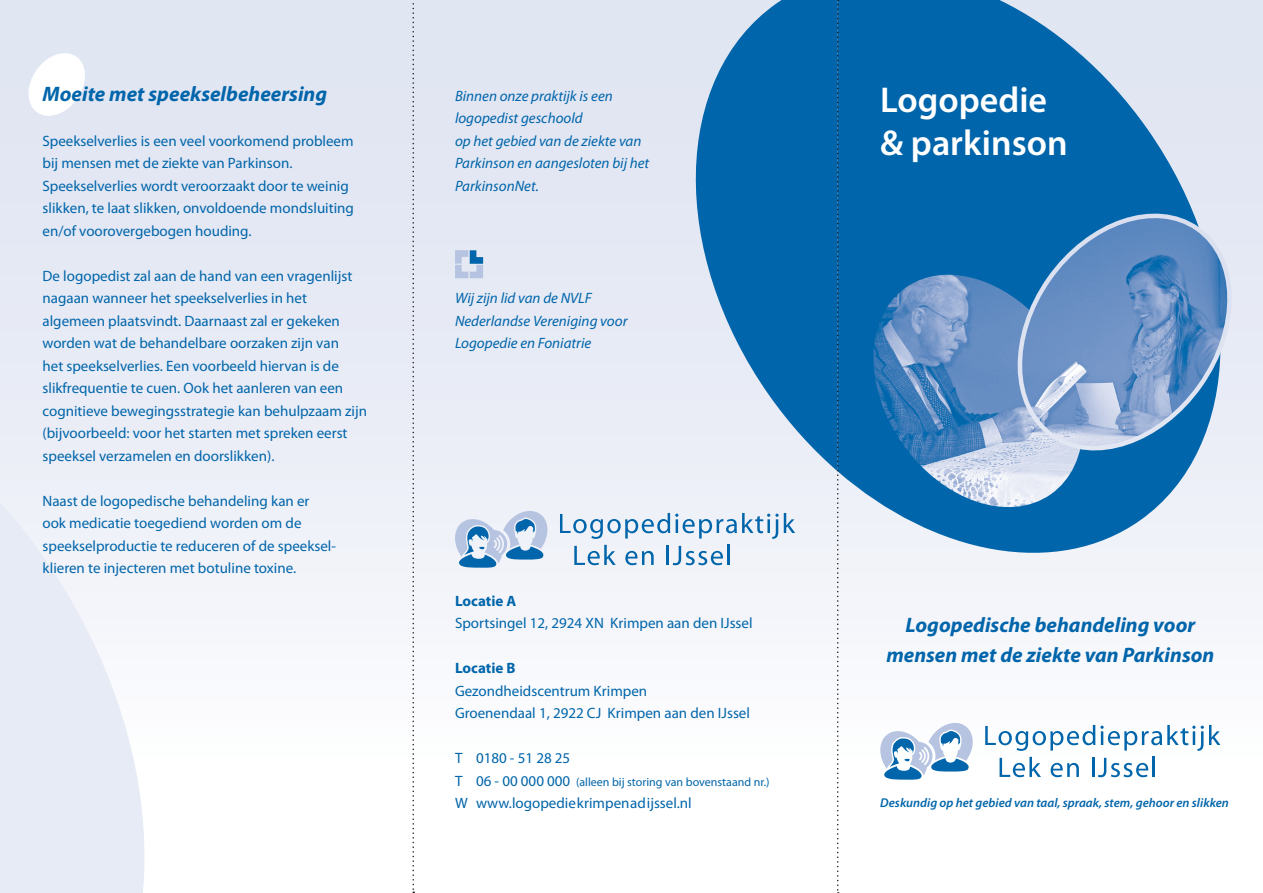
<style>
.page{position:relative;width:1263px;height:893px;background:#fff}
.page>*{position:absolute;margin:0;border:0;box-sizing:border-box;transform-origin:0 0}
.t1{font:600 36px/43.2px "Myriad Pro";color:#fff}
.t2{font:italic 700 21px/30px "Myriad Pro";color:#0065aa;text-align:center}
.t3{font:15px/22.5px "Myriad Pro";color:#0065aa}
.t4{font:italic 15px/22.5px "Myriad Pro";color:#0065aa}
.t5{font:700 15px "Myriad Pro";color:#0065aa}
.t6{font:italic 600 12.75px "Myriad Pro";color:#0065aa}
.t7{font:12px "Myriad Pro";color:#0065aa}
.s1{font-size:15px}
</style>
<div class="page">
<div style="left:0;top:0;width:1263px;height:893px;background:linear-gradient(to bottom,#dce1f1,#fff)"></div>
<svg style="left:26px;top:49px;width:62px;height:71px"></svg>
<svg style="left:839px;top:0;width:409px;height:579px;background:#5898c6"></svg>
<svg style="left:668px;top:0;width:169px;height:471px;background:#5898c6"></svg>
<svg style="left:985px;top:725px;width:235px;height:26px"></svg>
<svg style="left:999px;top:757px;width:42px;height:20px"></svg>
<svg style="left:1051px;top:763px;width:28px;height:14px"></svg>
<svg style="left:1092px;top:758px;width:56px;height:19px"></svg>
<hr style="left:1153px;top:757px;width:2px;height:20px;background:#0065aa">
<svg style="left:878px;top:720px;width:97px;height:60px"></svg>
<img style="left:872px;top:275px;width:212px;height:233px">
<svg style="left:1004px;top:199px;width:241px;height:266px;background:#709bc9"></svg>
<svg style="left:837px;top:0;width:2px;height:893px"></svg>
<svg style="left:0;top:279px;width:182px;height:614px;fill:#e8ecf6"></svg>
<svg style="left:412px;top:0;width:2px;height:893px"></svg>
<svg style="left:560px;top:513px;width:235px;height:26px"></svg>
<svg style="left:574px;top:545px;width:42px;height:20px"></svg>
<svg style="left:625px;top:551px;width:29px;height:14px"></svg>
<svg style="left:667px;top:546px;width:56px;height:19px"></svg>
<hr style="left:727px;top:545px;width:3px;height:20px;background:#0065aa">
<svg style="left:453px;top:508px;width:97px;height:60px"></svg>
<svg style="left:455px;top:250px;width:28px;height:28px"></svg>
<h2 class="t2" style="left:43px;top:78px;width:286px">Moeite met speekselbeheersing</h2>
<p class="t3" style="left:43px;top:129px;width:313px">Speekselverlies is een veel voorkomend probleem bij mensen met de ziekte van Parkinson.<br>Speekselverlies wordt veroorzaakt door te weinig slikken, te laat slikken, onvoldoende mondsluiting en/of voorovergebogen houding.</p>
<p class="t3" style="left:43px;top:264px;width:326px">De logopedist zal aan de hand van een vragenlijst nagaan wanneer het speekselverlies in het algemeen plaatsvindt. Daarnaast zal er gekeken worden wat de behandelbare oorzaken zijn van<br>het speekselverlies. Een voorbeeld hiervan is de slikfrequentie te cuen. Ook het aanleren van een cognitieve bewegingsstrategie kan behulpzaam zijn (bijvoorbeeld: voor het starten met spreken eerst speeksel verzamelen en doorslikken).</p>
<p class="t3" style="left:43px;top:489px;width:295px">Naast de logopedische behandeling kan er ook medicatie toegediend worden om de speekselproductie te reduceren of de speeksel&shy;klieren te injecteren met botuline toxine.</p>
<p class="t4" style="left:455px;top:84px;width:196px">Binnen onze praktijk is een logopedist geschoold<br>op het gebied van de ziekte van<br>Parkinson en aangesloten bij het<br>ParkinsonNet.</p>
<p class="t4" style="left:455px;top:287px;width:174px">Wij zijn lid van de NVLF<br>Nederlandse Vereniging voor<br>Logopedie en Foniatrie</p>
<p class="t5" style="left:455px;top:591px;width:63px">Locatie A</p>
<p class="t3" style="left:455px;top:612px;width:299px">Sportsingel 12, 2924 XN Krimpen aan den IJssel</p>
<p class="t5" style="left:455px;top:658px;width:62px">Locatie B</p>
<p class="t3" style="left:455px;top:679px;width:296px">Gezondheidscentrum Krimpen<br>Groenendaal 1, 2922 CJ Krimpen aan den IJssel</p>
<p class="t3" style="left:455px;top:747px;width:117px">T 0180 - 51 28 25</p>
<p class="t7" style="left:455px;top:774px;width:316px"><span class="s1">T 06 - 00 000 000</span> (alleen bij storing van bovenstaand nr.)</p>
<p class="t3" style="left:455px;top:792px;width:238px">W www.logopediekrimpenadijssel.nl</p>
<h1 class="t1" style="left:880px;top:77px;width:189px">Logopedie &amp; parkinson</h1>
<h2 class="t2" style="left:886px;top:610px;width:329px">Logopedische behandeling voor mensen met de ziekte van Parkinson</h2>
<p class="t6" style="left:880px;top:794px;width:350px">Deskundig op het gebied van taal, spraak, stem, gehoor en slikken</p>
</div>
